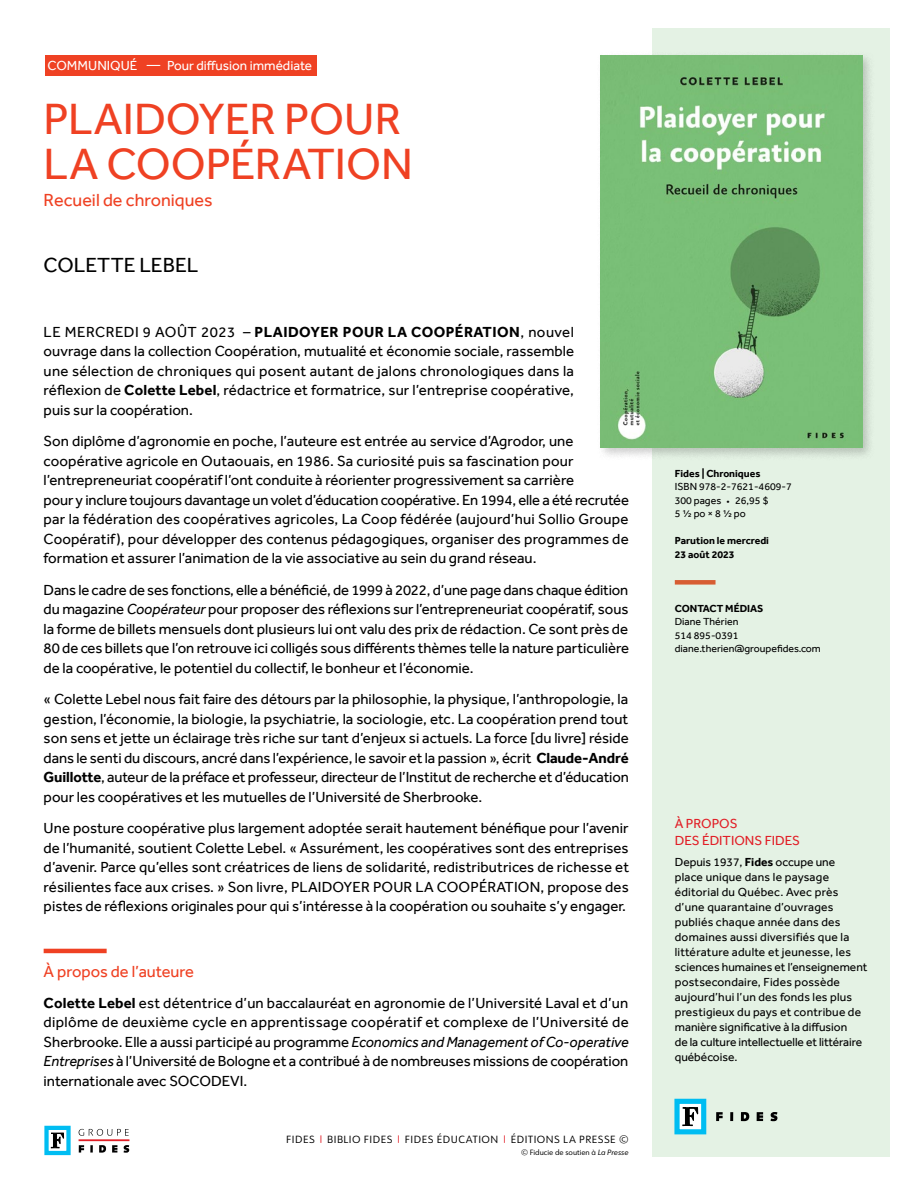
<style>
.page{position:relative;width:918px;height:1188px;background:#fff}
.page>*{position:absolute;margin:0;border:0;box-sizing:border-box;transform-origin:0 0}
.Titre_v2{font:45px/45px "Effra";letter-spacing:-.005em;color:#ef4123}
.Auteur_v2{font:21px "Effra";color:#000}
.Titre_v2-2{font:18px "Effra";color:#ef4123}
.Sous-titre_communiqué{font:16.5px "Effra";color:#ef4123}
.Premier_parag_sans_indent{font:15px/19.5px "Effra";color:#000;text-align:justify}
.Paragr_À_propos_auteurs{font:15px/19.5px "Effra";letter-spacing:-.005em;color:#000;text-align:justify}
.t1{font:13.5px "Effra";color:#fff}
.t2{font:13.5px/16.5px "Effra";color:#e11f27}
.t3{font:12px/15px "Effra";letter-spacing:.015em;color:#000}
.t4{font:10.5px/13.5px "Effra";color:#000}
.t5{font:700 10.5px/13.5px "Effra";color:#000}
.t6{font:10.2px "URW Form";letter-spacing:.05em;color:#000}
.t7{font:7.5px "URW Form";color:#000}
.s1{font-weight:700}
.s2{font-style:italic}
.s3{font-size:9px}
</style>
<div class="page">
<div style="left:652px;top:29px;width:238px;height:1128px;background:#e4f2e4"></div>
<hr style="left:44px;top:949px;width:63px;height:4px;background:#ef4123">
<div style="left:675px;top:580px;width:41px;height:5px;background:#d75d32"></div>
<div style="left:45px;top:56px;width:272px;height:20px;background:#ef4123"></div>
<svg style="left:79px;top:1145px;width:5px;height:8px"></svg>
<svg style="left:90px;top:1145px;width:3px;height:8px"></svg>
<svg style="left:99px;top:1145px;width:7px;height:8px"></svg>
<svg style="left:112px;top:1145px;width:5px;height:8px"></svg>
<svg style="left:124px;top:1145px;width:5px;height:8px"></svg>
<svg style="left:79px;top:1129px;width:50px;height:7px"></svg>
<hr style="left:79px;top:1139px;width:50px;height:2px;background:#e11f27">
<div style="left:44px;top:1126px;width:27px;height:29px;border:4px solid #00bdf2"></div>
<svg style="left:51px;top:1133px;width:13px;height:15px"></svg>
<div style="left:675px;top:1099px;width:30px;height:35px;background:#fff"></div>
<svg style="left:716px;top:1112px;width:7px;height:9px"></svg>
<svg style="left:730px;top:1112px;width:3px;height:9px"></svg>
<svg style="left:741px;top:1112px;width:8px;height:9px"></svg>
<svg style="left:757px;top:1112px;width:6px;height:9px"></svg>
<svg style="left:771px;top:1112px;width:6px;height:9px"></svg>
<div style="left:674px;top:1099px;width:32px;height:35px;border:5px solid #00bdf2"></div>
<svg style="left:682px;top:1107px;width:16px;height:28px"></svg>
<div style="left:597px;top:52px;width:278px;height:409px;background:#000;opacity:.2"></div>
<img style="left:601px;top:56px;width:261px;height:392px">
<p class="t1" style="left:48px;top:58px;width:266px">COMMUNIQUÉ — Pour diffusion immédiate</p>
<p class="Titre_v2" style="left:44px;top:96px;width:371px">PLAIDOYER POUR<br>LA COOPÉRATION</p>
<p class="Titre_v2-2" style="left:44px;top:189px;width:171px">Recueil de chroniques</p>
<p class="Auteur_v2" style="left:44px;top:253px;width:156px">COLETTE LEBEL</p>
<p class="Premier_parag_sans_indent" style="left:44px;top:322px;width:532px">LE MERCREDI 9 AOÛT 2023 – <span class="s1">PLAIDOYER POUR LA COOPÉRATION</span>, nouvel ouvrage dans la collection Coopération, mutualité et économie sociale, rassemble une sélection de chroniques qui posent autant de jalons chronologiques dans la réflexion de <span class="s1">Colette Lebel</span>, rédactrice et formatrice, sur l’entreprise coopérative, puis sur la coopération.</p>
<p class="Premier_parag_sans_indent" style="left:44px;top:431px;width:587px;text-align:left">Son diplôme d’agronomie en poche, l’auteure est entrée au service d’Agrodor, une coopérative agricole en Outaouais, en 1986. Sa curiosité puis sa fascination pour l’entrepreneuriat coopératif l’ont conduite à réorienter progressivement sa carrière<br>pour y inclure toujours davantage un volet d’éducation coopérative. En 1994, elle a été recrutée par la fédération des coopératives agricoles, La Coop fédérée (aujourd’hui Sollio Groupe Coopératif), pour développer des contenus pédagogiques, organiser des programmes de formation et assurer l’animation de la vie associative au sein du grand réseau.</p>
<p class="Premier_parag_sans_indent" style="left:44px;top:580px;width:587px">Dans le cadre de ses fonctions, elle a bénéficié, de 1999 à 2022, d’une page dans chaque édition du magazine <span class="s2">Coopérateur</span> pour proposer des réflexions sur l’entrepreneuriat coopératif, sous la forme de billets mensuels dont plusieurs lui ont valu des prix de rédaction. Ce sont près de 80 de ces billets que l’on retrouve ici colligés sous différents thèmes telle la nature particulière de la coopérative, le potentiel du collectif, le bonheur et l’économie.</p>
<p class="Premier_parag_sans_indent" style="left:44px;top:689px;width:587px">« Colette Lebel nous fait faire des détours par la philosophie, la physique, l’anthropologie, la gestion, l’économie, la biologie, la psychiatrie, la sociologie, etc. La coopération prend tout son sens et jette un éclairage très riche sur tant d’enjeux si actuels. La force [du livre] réside dans le senti du discours, ancré dans l’expérience, le savoir et la passion », écrit <span class="s1">Claude-André Guillotte</span>, auteur de la préface et professeur, directeur de l’Institut de recherche et d’éducation pour les coopératives et les mutuelles de l’Université de Sherbrooke.</p>
<p class="Premier_parag_sans_indent" style="left:44px;top:818px;width:587px">Une posture coopérative plus largement adoptée serait hautement bénéfique pour l’avenir de l’humanité, soutient Colette Lebel. « Assurément, les coopératives sont des entreprises d’avenir. Parce qu’elles sont créatrices de liens de solidarité, redistributrices de richesse et résilientes face aux crises. » Son livre, PLAIDOYER POUR LA COOPÉRATION, propose des pistes de réflexions originales pour qui s’intéresse à la coopération ou souhaite s’y engager.</p>
<p class="Sous-titre_communiqué" style="left:44px;top:962px;width:152px">À propos de l’auteure</p>
<p class="Paragr_À_propos_auteurs" style="left:44px;top:993px;width:587px"><span class="s1">Colette Lebel</span> est détentrice d’un baccalauréat en agronomie de l’Université Laval et d’un diplôme de deuxième cycle en apprentissage coopératif et complexe de l’Université de Sherbrooke. Elle a aussi participé au programme <span class="s2">Economics and Management of Co-operative Entreprises</span> à l’Université de Bologne et a contribué à de nombreuses missions de coopération internationale avec SOCODEVI.</p>
<p class="t6" style="left:286px;top:1132px;width:344px">FIDES <sup>|</sup> BIBLIO FIDES <sup>|</sup> FIDES ÉDUCATION <sup>|</sup> ÉDITIONS LA PRESSE ©</p>
<p class="t7" style="left:521px;top:1147px;width:109px">© Fiducie de soutien à <span class="s2">La Presse</span></p>
<p class="t5" style="left:675px;top:466px;width:87px">Fides | Chroniques</p>
<p class="t4" style="left:675px;top:480px;width:119px">ISBN 978-2-7621-4609-7<br>300 pages <span class="s3">•</span> 26,95 $<br>5 1/2 po × 8 1/2 po</p>
<p class="t5" style="left:675px;top:534px;width:96px">Parution le mercredi<br>23 août 2023</p>
<p class="t5" style="left:675px;top:601px;width:90px">CONTACT MÉDIAS</p>
<p class="t4" style="left:675px;top:615px;width:148px">Diane Thérien<br>514 895-0391 diane.therien@groupefides.com</p>
<p class="t2" style="left:675px;top:815px;width:127px">À PROPOS<br>DES ÉDITIONS FIDES</p>
<p class="t3" style="left:675px;top:855px;width:194px">Depuis 1937, <span class="s1">Fides</span> occupe une<br>place unique dans le paysage éditorial du Québec. Avec près d’une quarantaine d’ouvrages publiés chaque année dans des domaines aussi diversifiés que la littérature adulte et jeunesse, les sciences humaines et l’enseignement postsecondaire, Fides possède aujourd’hui l’un des fonds les plus prestigieux du pays et contribue de manière significative à la diffusion<br>de la culture intellectuelle et littéraire québécoise.</p>
</div>
